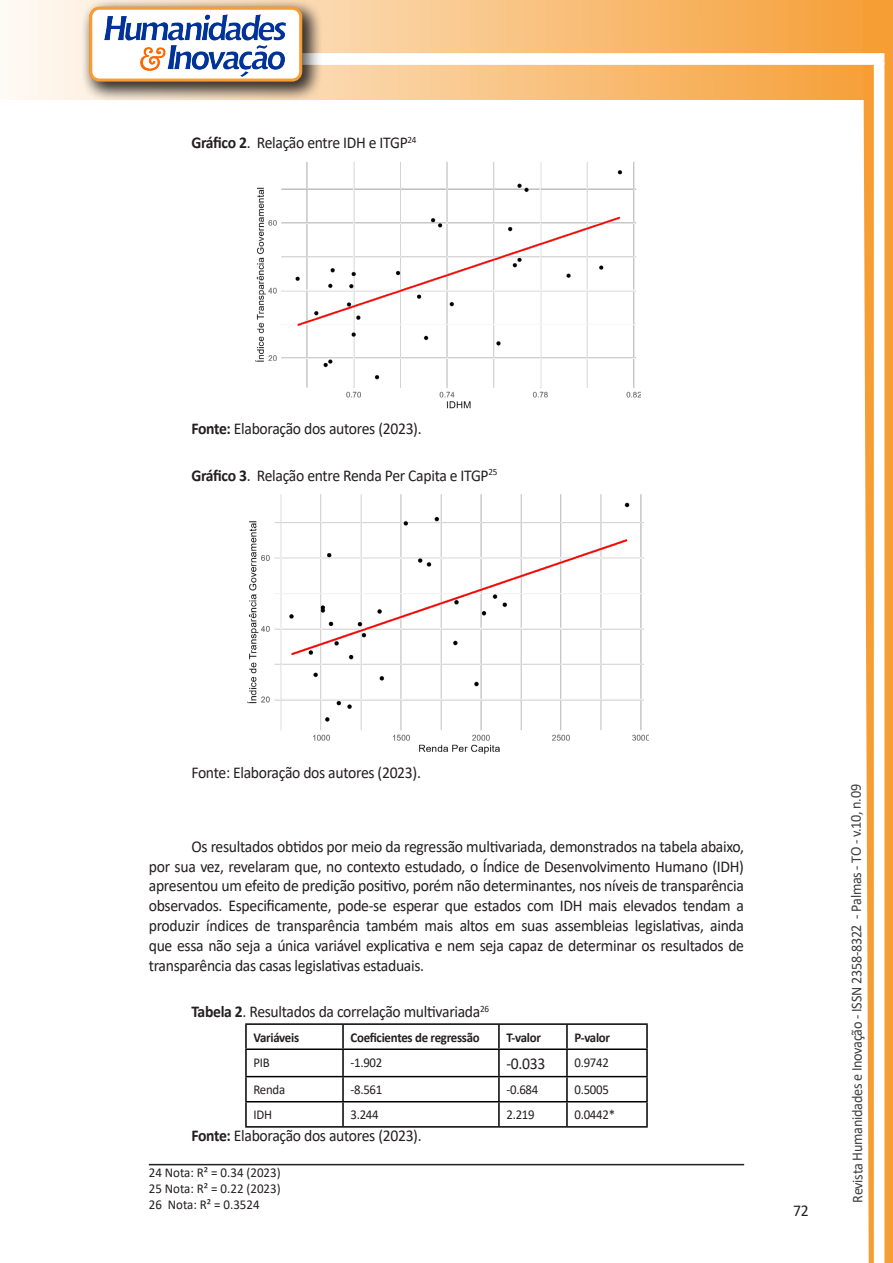
<style>
.page{position:relative;width:893px;height:1263px;background:#fff}
.page>*{position:absolute;margin:0;border:0;box-sizing:border-box;transform-origin:0 0}
.texto{font:16.5px/19.8px "Calibri";letter-spacing:-.02em;color:#231f20;text-align:justify;scale:.95 1}
.t1{font:15px "Calibri";letter-spacing:-.025em;color:#3e3e3f;scale:.95 1}
.texto-2{font:13.5px "Calibri";letter-spacing:-.02em;color:#231f20;scale:.95 1}
.Rodapé{font:13.5px "Calibri";color:#231f20;scale:.96 1}
.texto-3{font:700 13.5px "Calibri";letter-spacing:-.02em;color:#231f20;scale:.95 1}
.s1{font-weight:700}
</style>
<div class="page">
<svg style="left:5px;top:0;width:858px;height:100px;background:#f9c484"></svg>
<div style="left:302px;top:53px;width:582px;height:12px;background:#fff;border:2px solid #fff"></div>
<svg style="left:863px;top:0;width:30px;height:1263px"></svg>
<div style="left:81px;top:0;width:241px;height:102px;background:#231f20;opacity:.75"></div>
<div style="left:91px;top:8px;width:210px;height:72px;background:#fff;border-radius:9px"></div>
<img style="left:104px;top:14px;width:181px;height:62px">
<div style="left:89px;top:7px;width:213px;height:75px;border:3px solid #f69e34;border-radius:9px"></div>
<img style="left:255px;top:161px;width:385px;height:248px">
<img style="left:247px;top:494px;width:401px;height:260px">
<hr style="left:245px;top:1023px;width:98px;height:2px;background:#000">
<hr style="left:245px;top:1025px;width:2px;height:23px;background:#000">
<hr style="left:343px;top:1023px;width:156px;height:2px;background:#000">
<hr style="left:342px;top:1025px;width:2px;height:23px;background:#000">
<hr style="left:499px;top:1023px;width:68px;height:2px;background:#000">
<hr style="left:498px;top:1025px;width:2px;height:23px;background:#000">
<hr style="left:567px;top:1023px;width:81px;height:2px;background:#000">
<hr style="left:566px;top:1025px;width:2px;height:23px;background:#000">
<hr style="left:646px;top:1025px;width:2px;height:23px;background:#000">
<hr style="left:245px;top:1048px;width:98px;height:2px;background:#000">
<hr style="left:245px;top:1050px;width:2px;height:26px;background:#000">
<hr style="left:343px;top:1048px;width:156px;height:2px;background:#000">
<hr style="left:342px;top:1050px;width:2px;height:26px;background:#000">
<hr style="left:499px;top:1048px;width:68px;height:2px;background:#000">
<hr style="left:498px;top:1050px;width:2px;height:26px;background:#000">
<hr style="left:567px;top:1048px;width:81px;height:2px;background:#000">
<hr style="left:566px;top:1050px;width:2px;height:26px;background:#000">
<hr style="left:646px;top:1050px;width:2px;height:26px;background:#000">
<hr style="left:245px;top:1076px;width:98px;height:1px;background:#000">
<hr style="left:245px;top:1077px;width:2px;height:24px;background:#000">
<hr style="left:343px;top:1076px;width:156px;height:1px;background:#000">
<hr style="left:342px;top:1077px;width:2px;height:24px;background:#000">
<hr style="left:499px;top:1076px;width:68px;height:1px;background:#000">
<hr style="left:498px;top:1077px;width:2px;height:24px;background:#000">
<hr style="left:567px;top:1076px;width:81px;height:1px;background:#000">
<hr style="left:566px;top:1077px;width:2px;height:24px;background:#000">
<hr style="left:646px;top:1077px;width:2px;height:24px;background:#000">
<hr style="left:245px;top:1101px;width:98px;height:1px;background:#000">
<hr style="left:245px;top:1102px;width:2px;height:24px;background:#000">
<hr style="left:343px;top:1101px;width:156px;height:1px;background:#000">
<hr style="left:342px;top:1102px;width:2px;height:24px;background:#000">
<hr style="left:499px;top:1101px;width:68px;height:1px;background:#000">
<hr style="left:498px;top:1102px;width:2px;height:24px;background:#000">
<hr style="left:567px;top:1101px;width:81px;height:1px;background:#000">
<hr style="left:566px;top:1102px;width:2px;height:24px;background:#000">
<hr style="left:646px;top:1102px;width:2px;height:24px;background:#000">
<hr style="left:245px;top:1126px;width:98px;height:1px;background:#000">
<hr style="left:343px;top:1126px;width:156px;height:1px;background:#000">
<hr style="left:499px;top:1126px;width:68px;height:1px;background:#000">
<hr style="left:567px;top:1126px;width:81px;height:1px;background:#000">
<hr style="left:149px;top:1164px;width:595px;height:1px;background:#231f20">
<p class="texto" style="left:191px;top:133px;width:239px"><span class="s1">Gráfico 2</span>. Relação entre IDH e ITGP<sup>24</sup></p>
<p class="texto" style="left:191px;top:418px;width:244px"><span class="s1">Fonte:</span> Elaboração dos autores (2023).</p>
<p class="texto" style="left:191px;top:465px;width:324px"><span class="s1">Gráfico 3</span>. Relação entre Renda Per Capita e ITGP<sup>25</sup></p>
<p class="texto" style="left:191px;top:762px;width:243px">Fonte: Elaboração dos autores (2023).</p>
<p class="texto" style="left:149px;top:836px;width:628px;text-indent:43px">Os resultados obtidos por meio da regressão multivariada, demonstrados na tabela abaixo, por sua vez, revelaram que, no contexto estudado, o Índice de Desenvolvimento Humano (IDH) apresentou um efeito de predição positivo, porém não determinantes, nos níveis de transparência observados. Especificamente, pode-se esperar que estados com IDH mais elevados tendam a produzir índices de transparência também mais altos em suas assembleias legislativas, ainda que essa não seja a única variável explicativa e nem seja capaz de determinar os resultados de transparência das casas legislativas estaduais.</p>
<p class="texto" style="left:191px;top:1001px;width:315px"><span class="s1">Tabela 2</span>. Resultados da correlação multivariada<sup>26</sup></p>
<p class="texto-3" style="left:253px;top:1028px;width:50px">Variáveis</p>
<p class="texto-3" style="left:350px;top:1028px;width:138px">Coeficientes de regressão</p>
<p class="texto-3" style="left:506px;top:1028px;width:38px">T-valor</p>
<p class="texto-3" style="left:574px;top:1028px;width:39px">P-valor</p>
<p class="texto-2" style="left:253px;top:1053px;width:19px">PIB</p>
<p class="texto-2" style="left:350px;top:1053px;width:35px">-1.902</p>
<p class="texto" style="left:506px;top:1053px;width:43px">-0.033</p>
<p class="texto-2" style="left:574px;top:1053px;width:38px">0.9742</p>
<p class="texto-2" style="left:253px;top:1080px;width:35px">Renda</p>
<p class="texto-2" style="left:350px;top:1080px;width:35px">-8.561</p>
<p class="texto-2" style="left:506px;top:1080px;width:35px">-0.684</p>
<p class="texto-2" style="left:574px;top:1080px;width:38px">0.5005</p>
<p class="texto-2" style="left:253px;top:1105px;width:21px">IDH</p>
<p class="texto-2" style="left:350px;top:1105px;width:31px">3.244</p>
<p class="texto-2" style="left:506px;top:1105px;width:31px">2.219</p>
<p class="texto-2" style="left:574px;top:1105px;width:44px">0.0442*</p>
<p class="texto" style="left:191px;top:1125px;width:244px"><span class="s1">Fonte:</span> Elaboração dos autores (2023).</p>
<p class="Rodapé" style="left:149px;top:1163px;width:139px">24 Nota: R² = 0.34 (2023)</p>
<p class="Rodapé" style="left:149px;top:1179px;width:139px">25 Nota: R² = 0.22 (2023)</p>
<p class="Rodapé" style="left:149px;top:1195px;width:117px">26 Nota: R² = 0.3524</p>
<p class="texto" style="left:793px;top:1200px;width:18px">72</p>
<p class="t1" style="left:846px;top:1203px;width:442px;rotate:-90deg">Revista Humanidades e Inovação - ISSN 2358-8322 - Palmas - TO - v.10, n.09</p>
</div>
